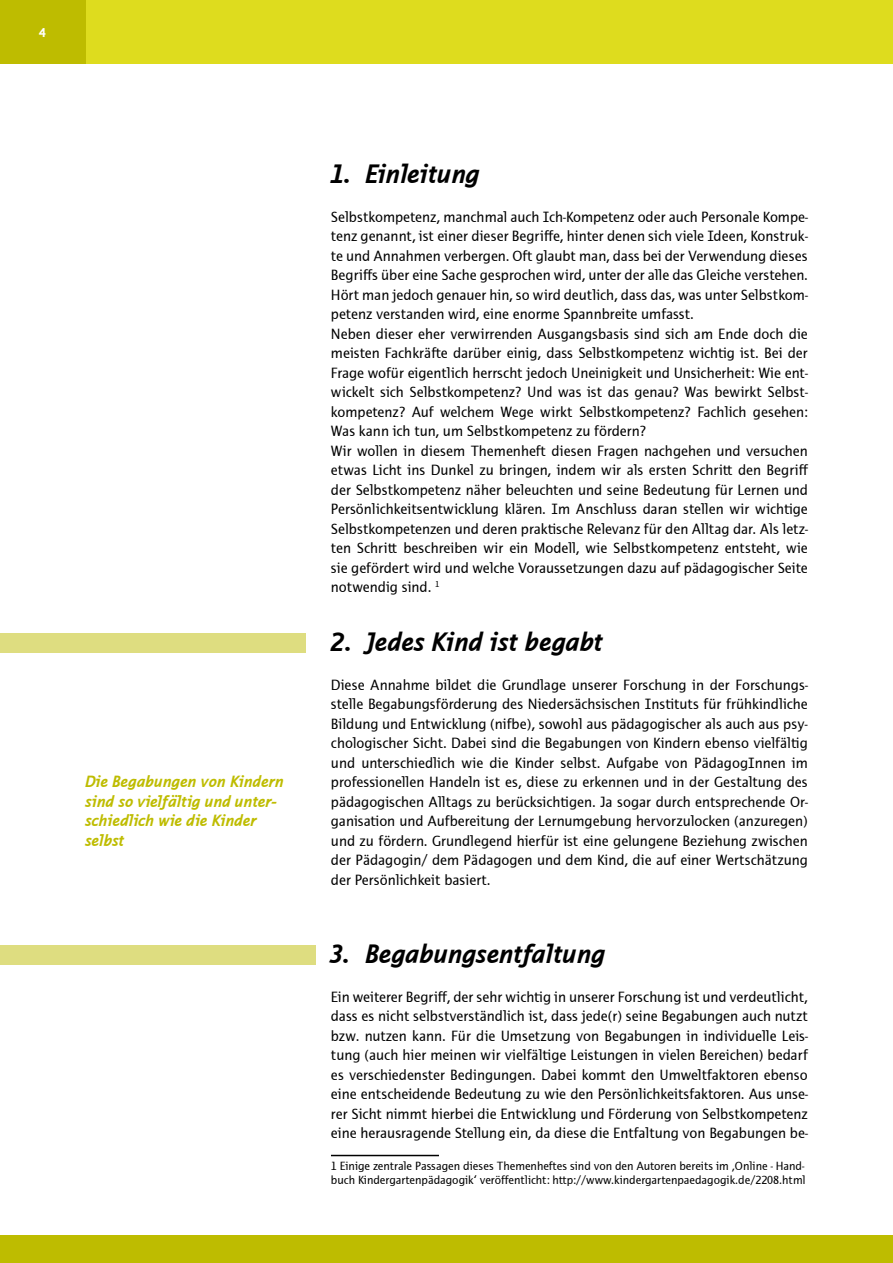
<style>
.page{position:relative;width:893px;height:1263px;background:#fff}
.page>*{position:absolute;margin:0;border:0;box-sizing:border-box;transform-origin:0 0}
.t1{font:italic 700 27px "Thordis Sans EF";letter-spacing:-.01em;color:#000}
.t2{font:italic 700 16.5px/19.5px "Thordis Sans EF";letter-spacing:-.015em;color:#bebc00}
.t3{font:15px/19.5px "Thordis Sans EF";color:#000;text-align:justify}
.t4{font:700 13.5px "Thordis Sans EF";color:#fff}
.t5{font:12px/14.4px "Thordis Sans EF";color:#000}
</style>
<div class="page">
<div style="left:0;top:1236px;width:893px;height:27px;background:#bebc00"></div>
<div style="left:0;top:0;width:893px;height:64px;background:#dedc1e"></div>
<div style="left:0;top:0;width:85px;height:64px;background:#bebc00"></div>
<hr style="left:331px;top:1155px;width:108px;height:1px;background:#000">
<div style="left:0;top:633px;width:306px;height:19px;background:#dedd80"></div>
<div style="left:0;top:945px;width:316px;height:19px;background:#dedd80"></div>
<p class="t4" style="left:39px;top:25px;width:9px">4</p>
<p class="t2" style="left:85px;top:772px;width:200px">Die Begabungen von Kindern sind so vielfältig und unter&shy;schiedlich wie die Kinder selbst</p>
<h1 class="t1" style="left:331px;top:159px;width:151px">1. Einleitung</h1>
<p class="t3" style="left:331px;top:207px;width:478px;text-align:left">Selbstkompetenz, manchmal auch Ich-Kompetenz oder auch Personale Kompe&shy;tenz genannt, ist einer dieser Begriffe, hinter denen sich viele Ideen, Konstruk&shy;te und Annahmen verbergen. Oft glaubt man, dass bei der Verwendung dieses Begriffs über eine Sache gesprochen wird, unter der alle das Gleiche verstehen.<br>Hört man jedoch genauer hin, so wird deutlich, dass das, was unter Selbstkom&shy;petenz verstanden wird, eine enorme Spannbreite umfasst.<br>Neben dieser eher verwirrenden Ausgangsbasis sind sich am Ende doch die meisten Fachkräfte darüber einig, dass Selbstkompetenz wichtig ist. Bei der Frage wofür eigentlich herrscht jedoch Uneinigkeit und Unsicherheit: Wie ent&shy;wickelt sich Selbstkompetenz? Und was ist das genau? Was bewirkt Selbst&shy;kompetenz? Auf welchem Wege wirkt Selbstkompetenz? Fachlich gesehen:<br>Was kann ich tun, um Selbstkompetenz zu fördern?<br>Wir wollen in diesem Themenheft diesen Fragen nachgehen und versuchen etwas Licht ins Dunkel zu bringen, indem wir als ersten Schritt den Begriff der Selbstkompetenz näher beleuchten und seine Bedeutung für Lernen und Persönlichkeitsentwicklung klären. Im Anschluss daran stellen wir wichtige Selbstkompetenzen und deren praktische Relevanz für den Alltag dar. Als letz&shy;ten Schritt beschreiben wir ein Modell, wie Selbstkompetenz entsteht, wie sie gefördert wird und welche Voraussetzungen dazu auf pädagogischer Seite notwendig sind. <sup>1</sup></p>
<h1 class="t1" style="left:331px;top:627px;width:274px">2. Jedes Kind ist begabt</h1>
<p class="t3" style="left:331px;top:675px;width:478px">Diese Annahme bildet die Grundlage unserer Forschung in der Forschungs&shy;stelle Begabungsförderung des Niedersächsischen Instituts für frühkindliche Bildung und Entwicklung (nifbe), sowohl aus pädagogischer als auch aus psy&shy;chologischer Sicht. Dabei sind die Begabungen von Kindern ebenso vielfältig und unterschiedlich wie die Kinder selbst. Aufgabe von PädagogInnen im professionellen Handeln ist es, diese zu erkennen und in der Gestaltung des pädagogischen Alltags zu berücksichtigen. Ja sogar durch entsprechende Or&shy;ganisation und Aufbereitung der Lernumgebung hervorzulocken (anzuregen) und zu fördern. Grundlegend hierfür ist eine gelungene Beziehung zwischen der Pädagogin/ dem Pädagogen und dem Kind, die auf einer Wertschätzung der Persönlichkeit basiert.</p>
<h1 class="t1" style="left:331px;top:939px;width:276px">3. Begabungsentfaltung</h1>
<p class="t3" style="left:331px;top:987px;width:478px">Ein weiterer Begriff, der sehr wichtig in unserer Forschung ist und verdeutlicht, dass es nicht selbstverständlich ist, dass jede(r) seine Begabungen auch nutzt bzw. nutzen kann. Für die Umsetzung von Begabungen in individuelle Leis&shy;tung (auch hier meinen wir vielfältige Leistungen in vielen Bereichen) bedarf es verschiedenster Bedingungen. Dabei kommt den Umweltfaktoren ebenso eine entscheidende Bedeutung zu wie den Persönlichkeitsfaktoren. Aus unse&shy;rer Sicht nimmt hierbei die Entwicklung und Förderung von Selbstkompetenz eine herausragende Stellung ein, da diese die Entfaltung von Begabungen be-</p>
<p class="t5" style="left:331px;top:1159px;width:476px">1 Einige zentrale Passagen dieses Themenheftes sind von den Autoren bereits im ‚Online - Hand&shy;buch Kindergartenpädagogik‘ veröffentlicht: http://www.kindergartenpaedagogik.de/2208.html</p>
</div>
